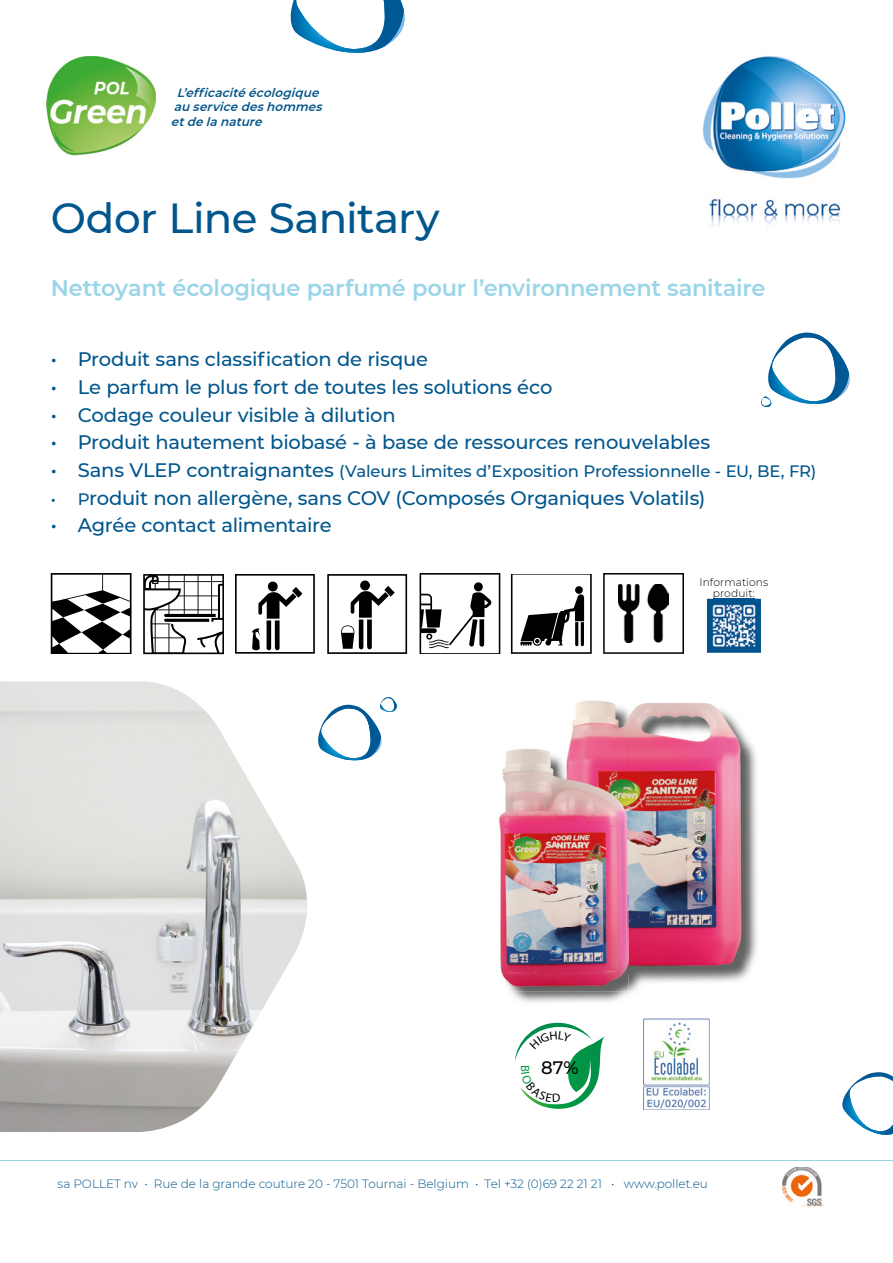
<style>
.page{position:relative;width:893px;height:1263px;background:#fff}
.page>*{position:absolute;margin:0;border:0;box-sizing:border-box;transform-origin:0 0}
.t1{font:500 42px "Montserrat";letter-spacing:-.015em;color:#00568d}
.t2{font:600 22.5px "Montserrat";letter-spacing:-.01em;color:#99d5e9}
.t3{font:500 19.5px "Montserrat";letter-spacing:-.01em;color:#00568d}
.t4{font:500 18px "Montserrat";color:#000}
.t5{font:500 16.5px "Montserrat";letter-spacing:-.005em;color:#00568d}
.t6{font:300 12px "Montserrat";color:#00568d}
.t7{font:italic 600 12px/14.4px "Montserrat";color:#005489}
.t8{font:300 10.65px/10.6px "Montserrat";letter-spacing:.005em;color:#000;text-align:center}
.s1{font-size:19.5px}
.s2{font-size:16.5px}
</style>
<div class="page">
<svg style="left:842px;top:1072px;width:51px;height:63px"></svg>
<img style="left:783px;top:1167px;width:40px;height:40px">
<svg style="left:761px;top:333px;width:89px;height:74px"></svg>
<svg style="left:290px;top:0;width:115px;height:53px"></svg>
<svg style="left:322px;top:697px;width:75px;height:64px"></svg>
<img style="left:703px;top:56px;width:143px;height:170px">
<img style="left:47px;top:56px;width:109px;height:99px">
<hr style="left:0;top:1160px;width:893px;height:1px;background:#99d5e9">
<img style="left:0;top:681px;width:322px;height:451px">
<img style="left:644px;top:1019px;width:65px;height:91px">
<svg style="left:327px;top:574px;width:80px;height:80px"></svg>
<svg style="left:143px;top:574px;width:81px;height:80px"></svg>
<svg style="left:603px;top:573px;width:81px;height:81px"></svg>
<img style="left:619px;top:584px;width:49px;height:59px">
<svg style="left:420px;top:573px;width:80px;height:81px"></svg>
<svg style="left:51px;top:573px;width:81px;height:81px"></svg>
<svg style="left:511px;top:574px;width:81px;height:80px"></svg>
<svg style="left:235px;top:574px;width:80px;height:80px"></svg>
<img style="left:707px;top:599px;width:54px;height:54px">
<img style="left:714px;top:599px;width:40px;height:1px">
<img style="left:511px;top:740px;width:246px;height:263px">
<img style="left:557px;top:700px;width:191px;height:48px">
<img style="left:628px;top:748px;width:120px;height:227px">
<img style="left:498px;top:815px;width:3px;height:153px">
<img style="left:501px;top:741px;width:56px;height:200px">
<img style="left:501px;top:941px;width:127px;height:50px">
<img style="left:557px;top:741px;width:71px;height:234px">
<svg style="left:515px;top:1023px;width:90px;height:86px"></svg>
<p class="t7" style="left:171px;top:85px;width:157px;text-indent:6px">L’efficacitéécologique au servicedeshommes etdelanature</p>
<h1 class="t1" style="left:51px;top:189px;width:390px">Odor Line Sanitary</h1>
<p class="t2" style="left:51px;top:272px;width:716px">Nettoyant écologique parfumé pour l’environnement sanitaire</p>
<p class="t3" style="left:51px;top:346px;width:379px">• Produit sans classification de risque</p>
<p class="t3" style="left:51px;top:373px;width:503px">• Le parfum le plus fort de toutes les solutions éco</p>
<p class="t3" style="left:51px;top:401px;width:346px">• Codage couleur visible à dilution</p>
<p class="t3" style="left:51px;top:429px;width:661px">• Produit hautement biobasé - à base de ressources renouvelables</p>
<p class="t5" style="left:51px;top:459px;width:767px"><span class="s1">• Sans VLEP contraignantes</span> (Valeurs Limites d’Exposition Professionnelle - EU, BE, FR)</p>
<p class="t3" style="left:51px;top:484px;width:656px"><span class="s2">• P</span>roduit non allergène, sans COV (Composés Organiques Volatils)</p>
<p class="t3" style="left:51px;top:512px;width:282px">• Agrée contact alimentaire</p>
<p class="t8" style="left:700px;top:577px;width:70px">Informations produit:</p>
<p class="t4" style="left:541px;top:1055px;width:39px">87%</p>
<p class="t6" style="left:58px;top:1175px;width:652px">sa POLLET nv • Rue de la grande couture 20 - 7501 Tournai - Belgium • Tel +32 (0)69 22 21 21 • www.pollet.eu</p>
</div>
